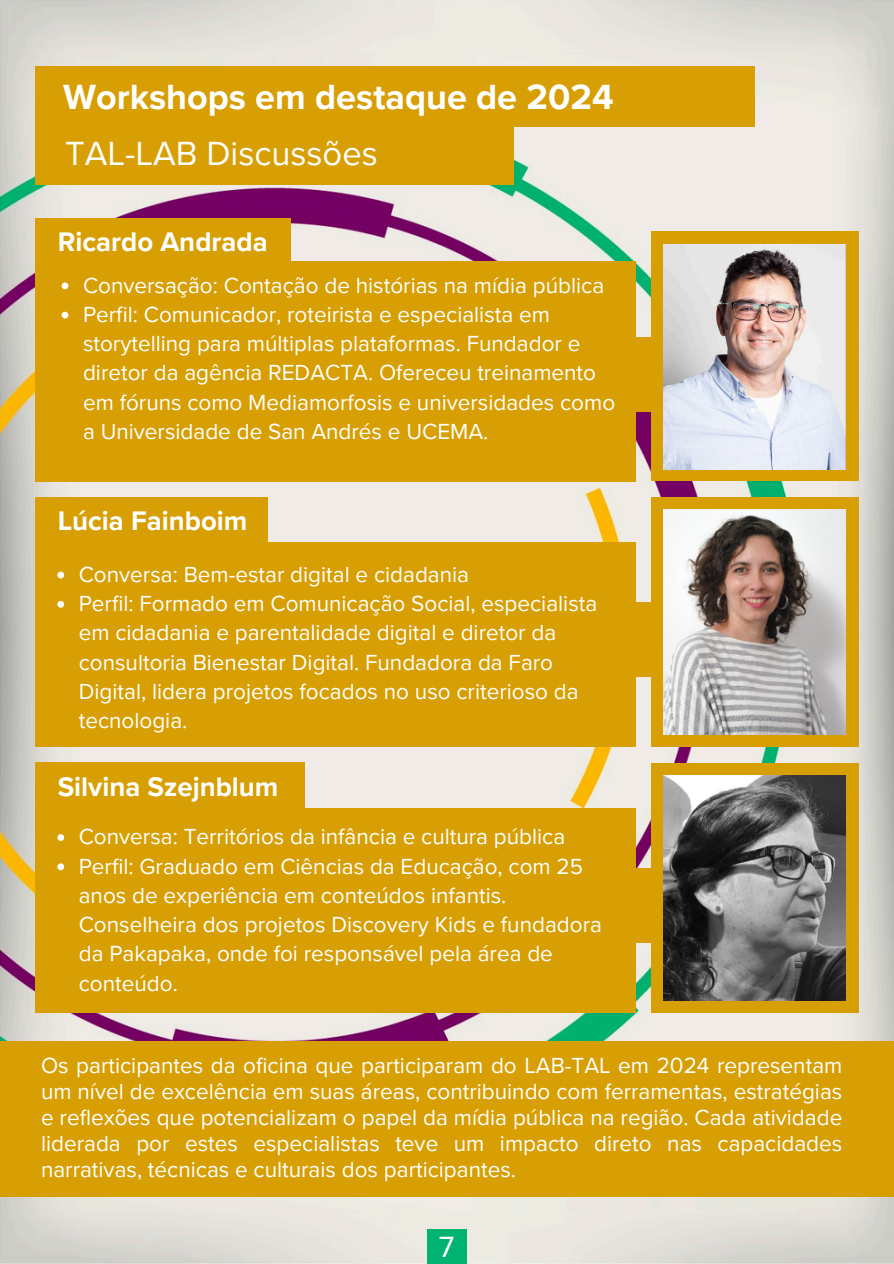
<style>
.page{position:relative;width:894px;height:1264px;background:#fff}
.page>*{position:absolute;margin:0;border:0;box-sizing:border-box;transform-origin:0 0}
.t1{font:700 36px "Proxima Nova";color:#fff}
.t2{font:34.5px "Proxima Nova";color:#fff}
.t3{font:30.15px "Proxima Nova";color:#fff}
.t4{font:700 27.6px "Proxima Nova";color:#fff}
.t5{font:22.5px/29.2px "Proxima Nova";color:#fff}
</style>
<div class="page">
<img style="left:0;top:0;width:893px;height:1263px">
<div style="left:427px;top:1228px;width:39px;height:35px;background:#00b371"></div>
<div style="left:35px;top:67px;width:719px;height:60px;background:#d89f04"></div>
<div style="left:35px;top:119px;width:478px;height:66px;background:#d89f04"></div>
<div style="left:35px;top:218px;width:255px;height:50px;background:#d89f04"></div>
<div style="left:35px;top:497px;width:233px;height:50px;background:#d89f04"></div>
<div style="left:35px;top:762px;width:269px;height:51px;background:#d89f04"></div>
<div style="left:36px;top:261px;width:600px;height:220px;background:#d89f04"></div>
<div style="left:36px;top:542px;width:599px;height:205px;background:#d89f04"></div>
<div style="left:36px;top:808px;width:599px;height:205px;background:#d89f04"></div>
<div style="left:1px;top:1041px;width:892px;height:155px;background:#d89f04"></div>
<div style="left:622px;top:602px;width:236px;height:75px;background:#d89f04"></div>
<div style="left:622px;top:868px;width:236px;height:74px;background:#d89f04"></div>
<div style="left:622px;top:337px;width:236px;height:74px;background:#d89f04"></div>
<div style="left:650px;top:497px;width:208px;height:249px;background:#d89f04"></div>
<div style="left:650px;top:762px;width:208px;height:250px;background:#d89f04"></div>
<div style="left:650px;top:231px;width:208px;height:250px;background:#d89f04"></div>
<img style="left:663px;top:244px;width:182px;height:225px">
<img style="left:663px;top:509px;width:182px;height:225px">
<img style="left:663px;top:775px;width:182px;height:225px">
<svg style="left:62px;top:282px;width:6px;height:7px"></svg>
<svg style="left:62px;top:312px;width:6px;height:6px"></svg>
<svg style="left:57px;top:571px;width:7px;height:7px"></svg>
<svg style="left:57px;top:601px;width:7px;height:6px"></svg>
<svg style="left:57px;top:834px;width:7px;height:7px"></svg>
<svg style="left:57px;top:863px;width:7px;height:7px"></svg>
<h1 class="t1" style="left:63px;top:75px;width:552px">Workshops em destaque de 2024</h1>
<h2 class="t2" style="left:65px;top:133px;width:314px">TAL-LAB Discussões</h2>
<h3 class="t4" style="left:58px;top:226px;width:211px">Ricardo Andrada</h3>
<p class="t5" style="left:83px;top:271px;width:522px">Conversação: Contação de histórias na mídia pública</p>
<h3 class="t5" style="left:83px;top:300px;width:533px">Perfil: Comunicador, roteirista e especialista em storytelling para múltiplas plataformas. Fundador e diretor da agência REDACTA. Ofereceu treinamento em fóruns como Mediamorfosis e universidades como a Universidade de San Andrés e UCEMA.</h3>
<p class="t4" style="left:58px;top:505px;width:191px">Lúcia Fainboim</p>
<p class="t5" style="left:79px;top:560px;width:392px">Conversa: Bem-estar digital e cidadania</p>
<p class="t5" style="left:79px;top:589px;width:520px">Perfil: Formado em Comunicação Social, especialista em cidadania e parentalidade digital e diretor da consultoria Bienestar Digital. Fundadora da Faro Digital, lidera projetos focados no uso criterioso da tecnologia.</p>
<p class="t4" style="left:58px;top:770px;width:222px">Silvina Szejnblum</p>
<p class="t5" style="left:79px;top:822px;width:488px">Conversa: Territórios da infância e cultura pública</p>
<h3 class="t5" style="left:79px;top:852px;width:524px">Perfil: Graduado em Ciências da Educação, com 25 anos de experiência em conteúdos infantis.<br>Conselheira dos projetos Discovery Kids e fundadora da Pakapaka, onde foi responsável pela área de conteúdo.</h3>
<p class="t5" style="left:41px;top:1053px;width:802px;line-height:25.8px;text-align:justify">Os participantes da oficina que participaram do LAB-TAL em 2024 representam um nível de excelência em suas áreas, contribuindo com ferramentas, estratégias e reflexões que potencializam o papel da mídia pública na região. Cada atividade liderada por estes especialistas teve um impacto direto nas capacidades narrativas, técnicas e culturais dos participantes.</p>
<p class="t3" style="left:438px;top:1229px;width:17px">7</p>
</div>
